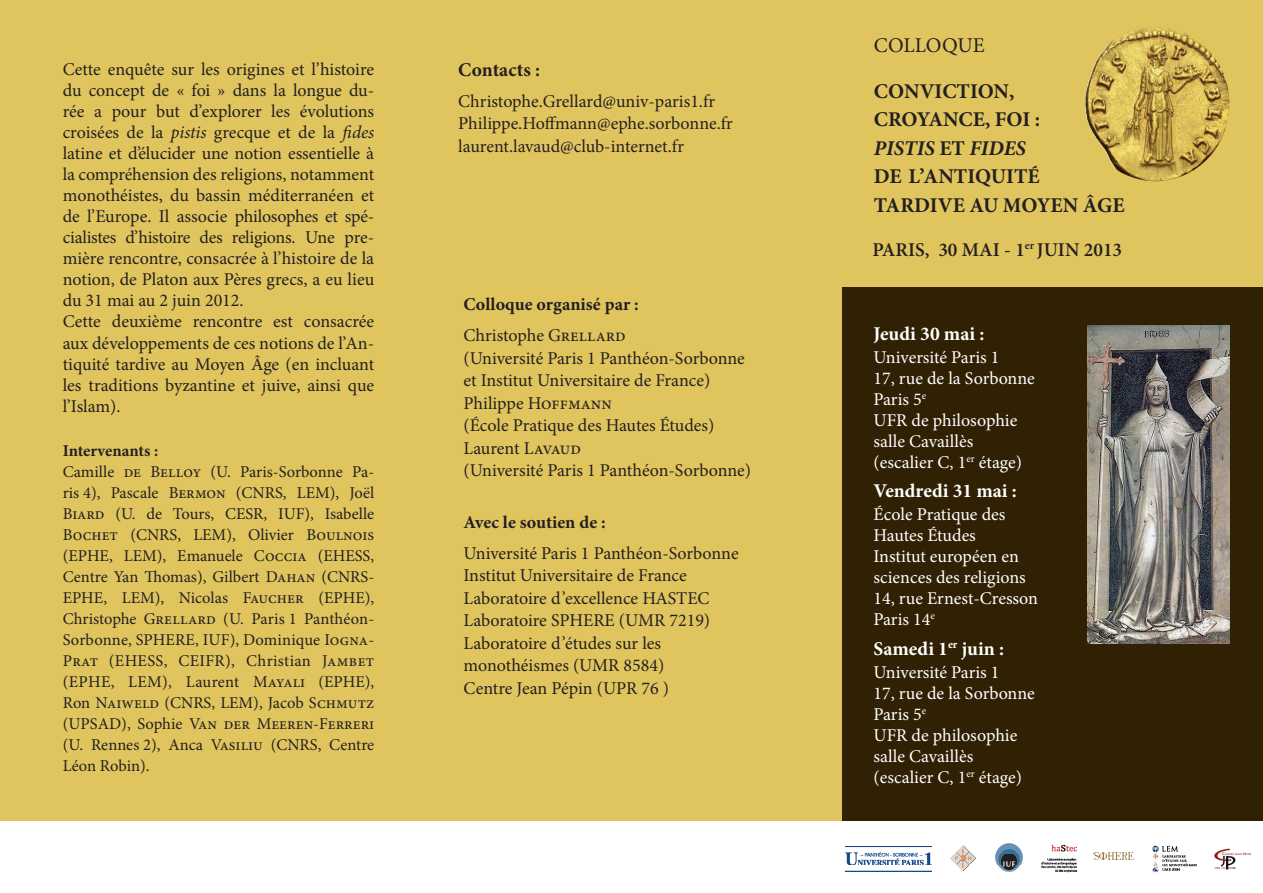
<style>
.page{position:relative;width:1263px;height:893px;background:#fff}
.page>*{position:absolute;margin:0;border:0;box-sizing:border-box;transform-origin:0 0}
.t1{font:700 21px/28.5px "Minion Pro";color:#231f20}
.t2{font:21px "Minion Pro";color:#231f20}
.t3{font:700 19.5px "Minion Pro";color:#fff}
.t4{font:600 19.5px "Minion Pro";color:#231f20}
.t5{font:700 19.5px "Minion Pro";color:#231f20}
.t6{font:18px/21.1px "Minion Pro";letter-spacing:-.005em;color:#231f20}
.t7{font:18px/21px "Minion Pro";color:#fff}
.t8{font:700 18px "Minion Pro";color:#231f20}
.t9{font:16.5px/21px "Minion Pro";color:#231f20;text-align:justify}
.t10{font:700 16.5px "Minion Pro";letter-spacing:-.005em;color:#231f20}
.s1{font-style:italic}
</style>
<div class="page">
<div style="left:0;top:0;width:1263px;height:820px;background:#e0c55f"></div>
<div style="left:842px;top:287px;width:421px;height:533px;background:#302004"></div>
<img style="left:1084px;top:27px;width:145px;height:154px">
<img style="left:845px;top:847px;width:86px;height:24px">
<svg style="left:950px;top:845px;width:26px;height:26px"></svg>
<img style="left:1041px;top:844px;width:37px;height:28px">
<img style="left:1152px;top:845px;width:45px;height:27px">
<img style="left:995px;top:843px;width:28px;height:28px">
<img style="left:1088px;top:326px;width:141px;height:317px">
<svg style="left:1093px;top:852px;width:40px;height:8px"></svg>
<img style="left:1214px;top:848px;width:37px;height:22px">
<p class="t6" style="left:63px;top:59px;width:313px">Cette enquête sur les origines et l’histoire du concept de « foi » dans la longue du&shy;rée a pour but d’explorer les évolutions croisées de la <span class="s1">pistis</span> grecque et de la <span class="s1">fides </span>latine et d’élucider une notion essentielle à la compréhension des religions, notamment monothéistes, du bassin méditerranéen et de l’Europe. Il associe philosophes et spé&shy;cialistes d’histoire des religions. Une pre&shy;mière rencontre, consacrée à l’histoire de la notion, de Platon aux Pères grecs, a eu lieu du 31 mai au 2 juin 2012.<br>Cette deuxième rencontre est consacrée aux développements de ces notions de l’An&shy;tiquité tardive au Moyen Âge (en incluant les traditions byzantine et juive, ainsi que l’Islam).</p>
<p class="t10" style="left:63px;top:439px;width:97px">Intervenants :</p>
<p class="t9" style="left:63px;top:462px;width:313px">Camille de Belloy (U. Paris-Sorbonne Pa&shy;ris 4), Pascale Bermon (CNRS, LEM), Joël Biard (U. de Tours, CESR, IUF), Isabelle Bochet (CNRS, LEM), Olivier Boulnois (EPHE, LEM), Emanuele Coccia (EHESS, Centre Yan Thomas), Gilbert Dahan (CNRS-EPHE, LEM), Nicolas Faucher (EPHE), Christophe Grellard (U. Paris 1 Panthéon-Sorbonne, SPHERE, IUF), Dominique Iogna-Prat (EHESS, CEIFR), Christian Jambet (EPHE, LEM), Laurent Mayali (EPHE), Ron Naiweld (CNRS, LEM), Jacob Schmutz (UPSAD), Sophie Van der Meeren-Ferreri (U. Rennes 2), Anca Vasiliu (CNRS, Centre Léon Robin).</p>
<p class="t5" style="left:458px;top:56px;width:83px">Contacts :</p>
<p class="t6" style="left:458px;top:90px;width:276px;line-height:22.5px">Christophe.Grellard@univ-paris1.fr<br>Philippe.Hoffmann@ephe.sorbonne.fr laurent.lavaud@club-internet.fr</p>
<p class="t8" style="left:463px;top:292px;width:177px">Colloque organisé par :</p>
<p class="t6" style="left:463px;top:324px;width:289px;line-height:22.5px">Christophe Grellard<br>(Université Paris 1 Panthéon-Sorbonne et Institut Universitaire de France)<br>Philippe Hoffmann<br>(École Pratique des Hautes Études)<br>Laurent Lavaud<br>(Université Paris 1 Panthéon-Sorbonne)</p>
<p class="t8" style="left:463px;top:509px;width:144px">Avec le soutien de :</p>
<p class="t6" style="left:463px;top:542px;width:277px;line-height:22.5px">Université Paris 1 Panthéon-Sorbonne<br>Institut Universitaire de France<br>Laboratoire d’excellence HASTEC<br>Laboratoire SPHERE (UMR 7219)<br>Laboratoire d’études sur les monothéismes (UMR 8584)<br>Centre Jean Pépin (UPR 76 )</p>
<p class="t2" style="left:874px;top:31px;width:112px">COLLOQUE</p>
<p class="t1" style="left:874px;top:76px;width:252px">CONVICTION,<br>CROYANCE, FOI :<br><span class="s1">PISTIS</span> ET <span class="s1">FIDES<br></span>DE L’ANTIQUITÉ<br>TARDIVE AU MOYEN ÂGE</p>
<p class="t4" style="left:872px;top:236px;width:251px">PARIS, 30 MAI - 1<sup>er</sup> JUIN 2013</p>
<p class="t3" style="left:873px;top:320px;width:112px">Jeudi 30 mai :</p>
<p class="t7" style="left:873px;top:347px;width:163px">Université Paris 1<br>17, rue de la Sorbonne<br>Paris 5<sup>e<br></sup>UFR de philosophie salle Cavaillès (escalier C, 1<sup>er</sup> étage)</p>
<p class="t3" style="left:873px;top:477px;width:145px">Vendredi 31 mai :</p>
<p class="t7" style="left:873px;top:504px;width:166px">École Pratique des<br>Hautes Études<br>Institut européen en sciences des religions<br>14, rue Ernest-Cresson<br>Paris 14<sup>e</sup></p>
<p class="t3" style="left:873px;top:635px;width:132px">Samedi 1<sup>er</sup> juin :</p>
<p class="t7" style="left:873px;top:662px;width:163px">Université Paris 1<br>17, rue de la Sorbonne<br>Paris 5<sup>e<br></sup>UFR de philosophie salle Cavaillès (escalier C, 1<sup>er</sup> étage)</p>
</div>
